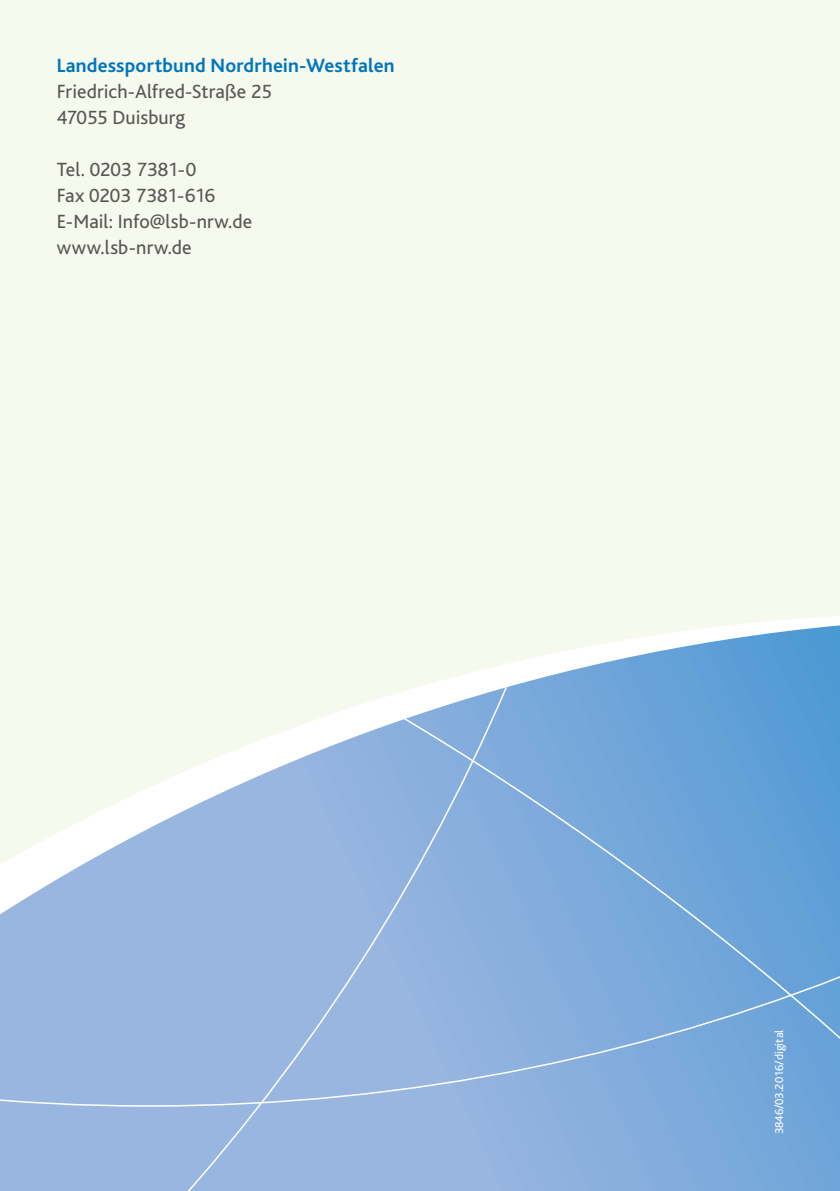
<style>
.page{position:relative;width:840px;height:1191px;background:#fff}
.page>*{position:absolute;margin:0;border:0;box-sizing:border-box;transform-origin:0 0}
.Fliesstext{font:20px/26px "Bliss";letter-spacing:.005em;color:#575756}
.Fliesstext-2{font:700 20px "Bliss";letter-spacing:.01em;color:#0075bc}
.Fliesstext-3{font:20px "Bliss";letter-spacing:.025em;color:#575756}
.t1{font:12px "Bliss";color:#fff}
</style>
<div class="page">
<div style="left:0;top:0;width:839px;height:1191px;background:#f6f9ed"></div>
<svg style="left:659px;top:625px;width:180px;height:566px"></svg>
<svg style="left:0;top:635px;width:659px;height:556px"></svg>
<p class="Fliesstext-2" style="left:57px;top:55px;width:339px">Landessportbund Nordrhein-Westfalen</p>
<p class="Fliesstext" style="left:57px;top:79px;width:216px">Friedrich-Alfred-Straße 25<br>47055 Duisburg</p>
<p class="Fliesstext" style="left:57px;top:157px;width:141px">Tel. 0203 7381-0</p>
<p class="Fliesstext" style="left:57px;top:183px;width:160px">Fax 0203 7381-616</p>
<p class="Fliesstext" style="left:57px;top:209px;width:197px">E-Mail: Info@lsb-nrw.de</p>
<p class="Fliesstext-3" style="left:57px;top:237px;width:136px">www.lsb-nrw.de</p>
<p class="t1" style="left:772px;top:1134px;width:106px;rotate:-90deg">3846/03.2016/digital</p>
</div>
